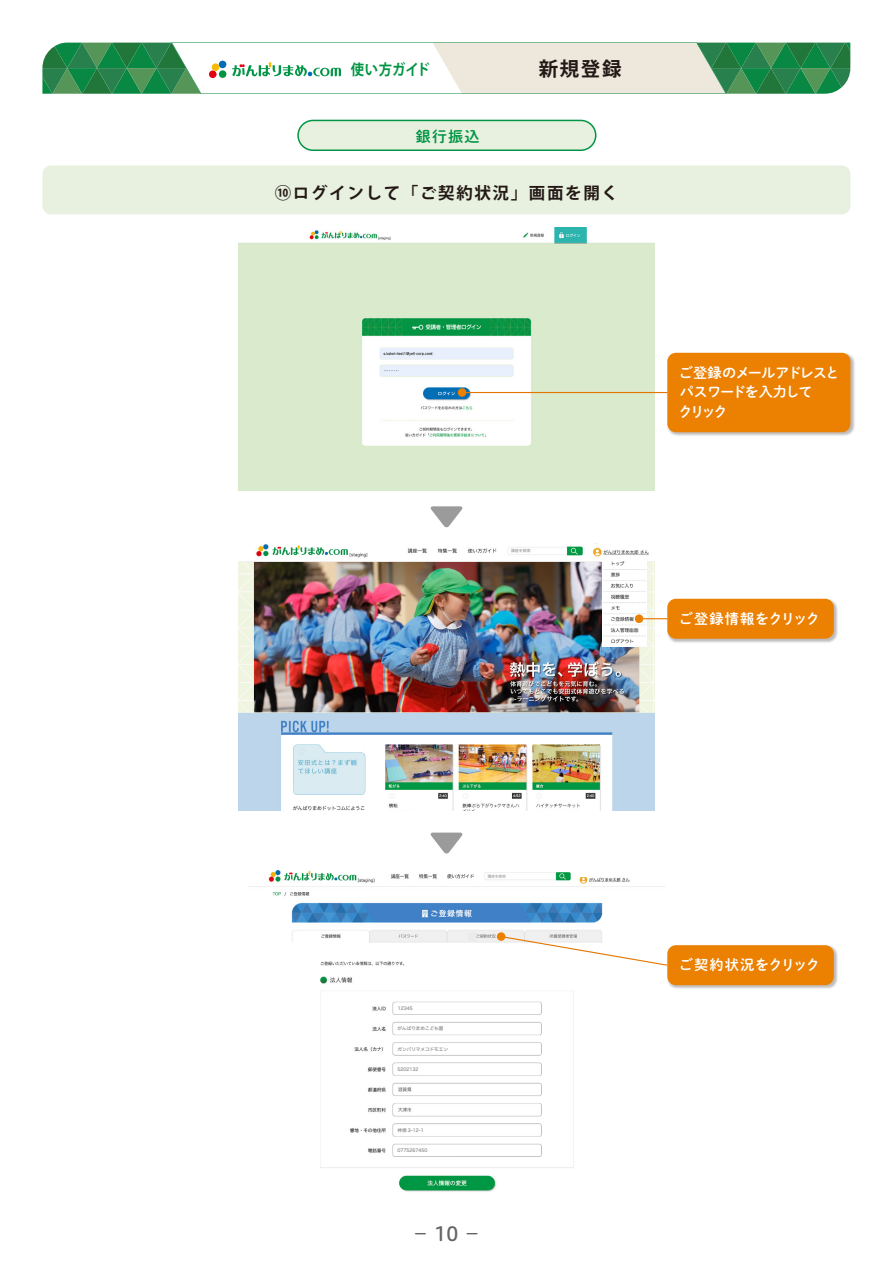
<style>
.page{position:relative;width:893px;height:1263px;background:#fff}
.page>*{position:absolute;margin:0;border:0;box-sizing:border-box;transform-origin:0 0}
.t1{font:19.5px "Hiragino UD Sans R Std N W5";color:#656464}
.t2{font:700 19.5px "Koz Go Pr 6 N";color:#231815}
.t3{font:700 16.5px "Koz Go Pr 6 N";letter-spacing:.1em;color:#231815}
.t4{font:700 15px "Koz Go Pr 6 N";color:#009544;scale:.89 1}
.t5{font:15px "Shuei M Go Std B";color:#009544}
.t6{font:14.25px/19.5px "Shuei M Go Std B";letter-spacing:-.07em;color:#fff}
.t7{font:14.25px "Shuei M Go Std B";letter-spacing:.04em;color:#fff}
.t8{font:4.65px "Hira Maru Std N W4";color:#6d6e6f}
</style>
<div class="page">
<img style="left:249px;top:870px;width:416px;height:322px">
<div style="left:579px;top:869px;width:41px;height:7px;background:#fff"></div>
<div style="left:468px;top:933px;width:8px;height:7px;background:#ecebeb"></div>
<div style="left:396px;top:1004px;width:49px;height:9px;background:#fff"></div>
<div style="left:396px;top:1025px;width:44px;height:8px;background:#fff"></div>
<div style="left:396px;top:1045px;width:58px;height:8px;background:#fff"></div>
<div style="left:396px;top:1066px;width:58px;height:7px;background:#fff"></div>
<div style="left:396px;top:1127px;width:58px;height:7px;background:#fff"></div>
<div style="left:396px;top:1147px;width:58px;height:7px;background:#fff"></div>
<img style="left:238px;top:227px;width:416px;height:263px">
<img style="left:238px;top:543px;width:417px;height:267px">
<img style="left:590px;top:544px;width:64px;height:17px">
<img style="left:602px;top:557px;width:44px;height:89px">
<div style="left:42px;top:165px;width:808px;height:49px;background:#e8f1df;border-radius:9px"></div>
<svg style="left:42px;top:42px;width:808px;height:52px"></svg>
<div style="left:209px;top:70px;width:8px;height:8px;background:#e20012;border-radius:50%"></div>
<div style="left:212px;top:63px;width:7px;height:8px;background:#f6bb00;border-radius:50%"></div>
<div style="left:219px;top:61px;width:7px;height:7px;background:#036eb4;border-radius:50%"></div>
<div style="left:219px;top:70px;width:7px;height:8px;background:#009544;border-radius:50%"></div>
<hr style="left:462px;top:392px;width:205px;height:1px;background:#e37600">
<div style="left:458px;top:388px;width:8px;height:9px;background:#ec8000;border-radius:50%"></div>
<img style="left:666px;top:352px;width:189px;height:84px">
<div style="left:667px;top:353px;width:183px;height:79px;background:#ec8000"></div>
<svg style="left:430px;top:506px;width:33px;height:22px"></svg>
<svg style="left:430px;top:832px;width:33px;height:22px"></svg>
<div style="left:635px;top:614px;width:8px;height:9px;background:#ec8000;border-radius:50%"></div>
<img style="left:670px;top:598px;width:168px;height:45px">
<svg style="left:639px;top:599px;width:195px;height:40px;background:#ed9225"></svg>
<div style="left:497px;top:932px;width:8px;height:9px;background:#ec8000;border-radius:50%"></div>
<img style="left:670px;top:948px;width:168px;height:41px">
<svg style="left:500px;top:935px;width:334px;height:50px"></svg>
<div style="left:298px;top:120px;width:298px;height:30px;background:#e8f1df;border-radius:15px"></div>
<div style="left:297px;top:120px;width:299px;height:31px;border:2px solid #009544;border-radius:15px"></div>
<h3 class="t4" style="left:351px;top:61px;width:90px">使い方ガイド</h3>
<h1 class="t2" style="left:539px;top:58px;width:84px">新規登録</h1>
<h3 class="t5" style="left:416px;top:125px;width:65px">銀行振込</h3>
<h2 class="t3" style="left:275px;top:183px;width:345px">⑩ログインして「ご契約状況」画面を開く</h2>
<h3 class="t6" style="left:678px;top:362px;width:163px">ご登録のメールアドレスとパスワードを入力して<br>クリック</h3>
<h3 class="t7" style="left:679px;top:608px;width:143px">ご登録情報をクリック</h3>
<p class="t8" style="left:398px;top:1005px;width:16px">12345</p>
<p class="t8" style="left:398px;top:1025px;width:47px">がんばりまめこども園</p>
<p class="t8" style="left:398px;top:1045px;width:52px">ガンバリマメコドモエン</p>
<p class="t8" style="left:398px;top:1065px;width:22px">5202132</p>
<p class="t8" style="left:398px;top:1126px;width:28px">神領 3-12-1</p>
<p class="t8" style="left:398px;top:1147px;width:31px">0775267450</p>
<h1 class="t1" style="left:411px;top:1219px;width:73px">－ 10 －</h1>
<h3 class="t7" style="left:679px;top:954px;width:143px">ご契約状況をクリック</h3>
</div>
